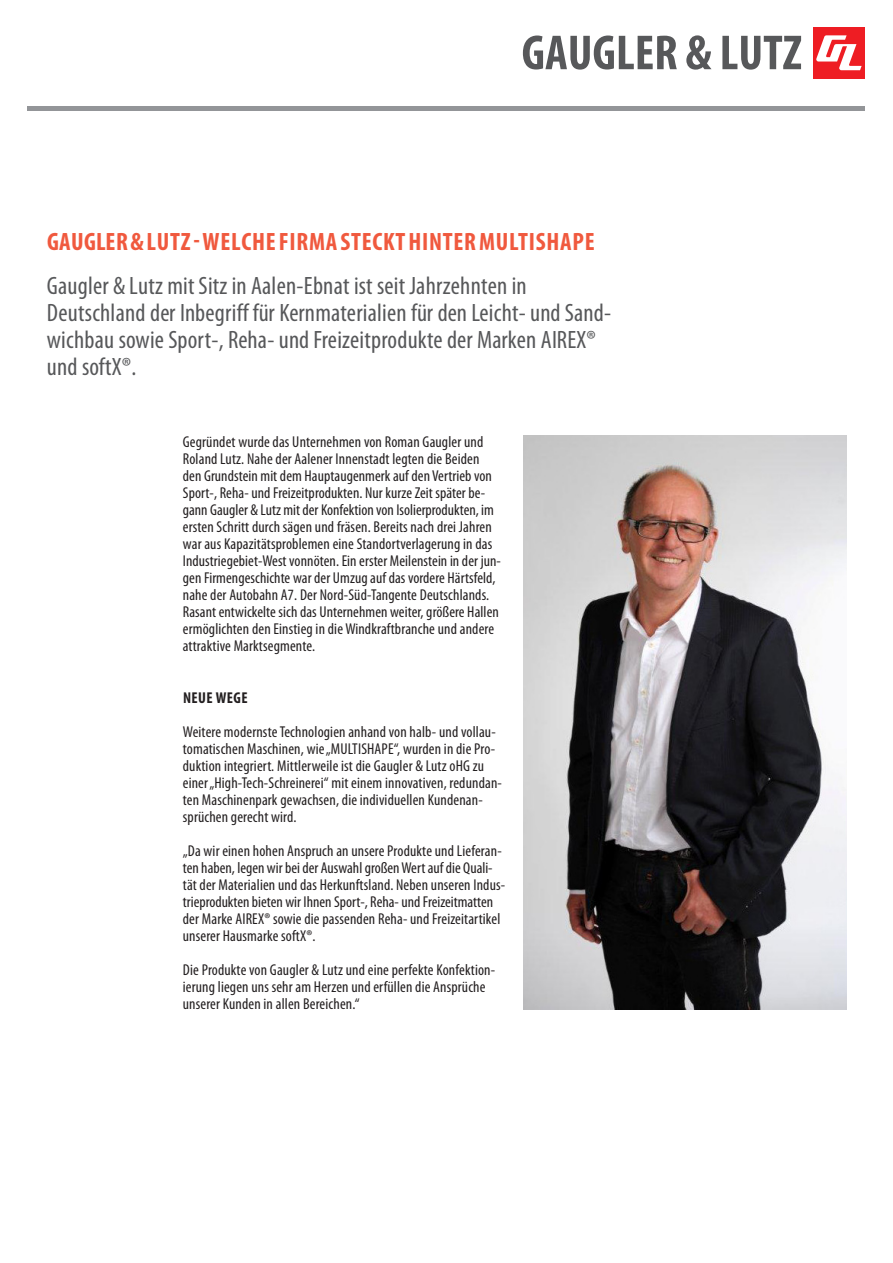
<style>
.page{position:relative;width:893px;height:1263px;background:#fff}
.page>*{position:absolute;margin:0;border:0;box-sizing:border-box;transform-origin:0 0}
.t1{font:condensed 25.2px/27px "Myriad Pro";letter-spacing:.01em;color:#57585a}
.t2{font:700 condensed 25.2px "Myriad Pro";letter-spacing:.03em;color:#f0593e}
.t3{font:condensed 15.75px/17px "Myriad Pro";letter-spacing:.01em;color:#231f20}
.t4{font:700 condensed 15.75px "Myriad Pro";letter-spacing:.03em;color:#231f20}
</style>
<div class="page">
<div style="left:28px;top:106px;width:837px;height:5px;background:#939598"></div>
<img style="left:523px;top:436px;width:323px;height:573px">
<svg style="left:523px;top:36px;width:154px;height:34px"></svg>
<svg style="left:686px;top:35px;width:25px;height:35px"></svg>
<svg style="left:722px;top:36px;width:79px;height:34px"></svg>
<div style="left:813px;top:27px;width:51px;height:51px;background:#ee1d23"></div>
<svg style="left:816px;top:35px;width:46px;height:36px"></svg>
<h1 class="t2" style="left:47px;top:226px;width:549px">GAUGLER&amp;LUTZ-WELCHEFIRMASTECKTHINTERMULTISHAPE</h1>
<h1 class="t1" style="left:47px;top:272px;width:566px">Gaugler &amp; Lutz mit Sitz in Aalen-Ebnat ist seit Jahrzehnten in Deutschland der Inbegriff für Kernmaterialien für den Leicht- und Sand&shy;wichbau sowie Sport-, Reha- und Freizeitprodukte der Marken AIREX® und softX®.</h1>
<p class="t3" style="left:183px;top:433px;width:320px">Gegründet wurde das Unternehmen von Roman Gaugler und Roland Lutz. Nahe der Aalener Innenstadt legten die Beiden den Grundstein mit dem Hauptaugenmerk auf den Vertrieb von Sport-, Reha- und Freizeitprodukten. Nur kurze Zeit später be&shy;gann Gaugler &amp; Lutz mit der Konfektion von Isolierprodukten, im ersten Schritt durch sägen und fräsen. Bereits nach drei Jahren war aus Kapazitätsproblemen eine Standortverlagerung in das Industriegebiet-West vonnöten. Ein erster Meilenstein in der jun&shy;gen Firmengeschichte war der Umzug auf das vordere Härtsfeld, nahe der Autobahn A7. Der Nord-Süd-Tangente Deutschlands.<br>Rasant entwickelte sich das Unternehmen weiter, größere Hallen ermöglichten den Einstieg in die Windkraftbranche und andere attraktive Marktsegmente.</p>
<p class="t4" style="left:183px;top:687px;width:66px">NEUE WEGE</p>
<p class="t3" style="left:183px;top:723px;width:321px">Weitere modernste Technologien anhand von halb- und vollau&shy;tomatischen Maschinen, wie „MULTISHAPE“, wurden in die Pro&shy;duktion integriert. Mittlerweile ist die Gaugler &amp; Lutz oHG zu einer „High-Tech-Schreinerei“ mit einem innovativen, redundan&shy;ten Maschinenpark gewachsen, die individuellen Kundenan&shy;sprüchen gerecht wird.</p>
<p class="t3" style="left:183px;top:842px;width:324px">„Da wir einen hohen Anspruch an unsere Produkte und Lieferan&shy;ten haben, legen wir bei der Auswahl großen Wert auf die Quali&shy;tät der Materialien und das Herkunftsland. Neben unseren Indus&shy;trieprodukten bieten wir Ihnen Sport-, Reha- und Freizeitmatten der Marke AIREX® sowie die passenden Reha- und Freizeitartikel unserer Hausmarke softX®.</p>
<p class="t3" style="left:183px;top:961px;width:314px">Die Produkte von Gaugler &amp; Lutz und eine perfekte Konfektion&shy;ierung liegen uns sehr am Herzen und erfüllen die Ansprüche unserer Kunden in allen Bereichen.“</p>
</div>
